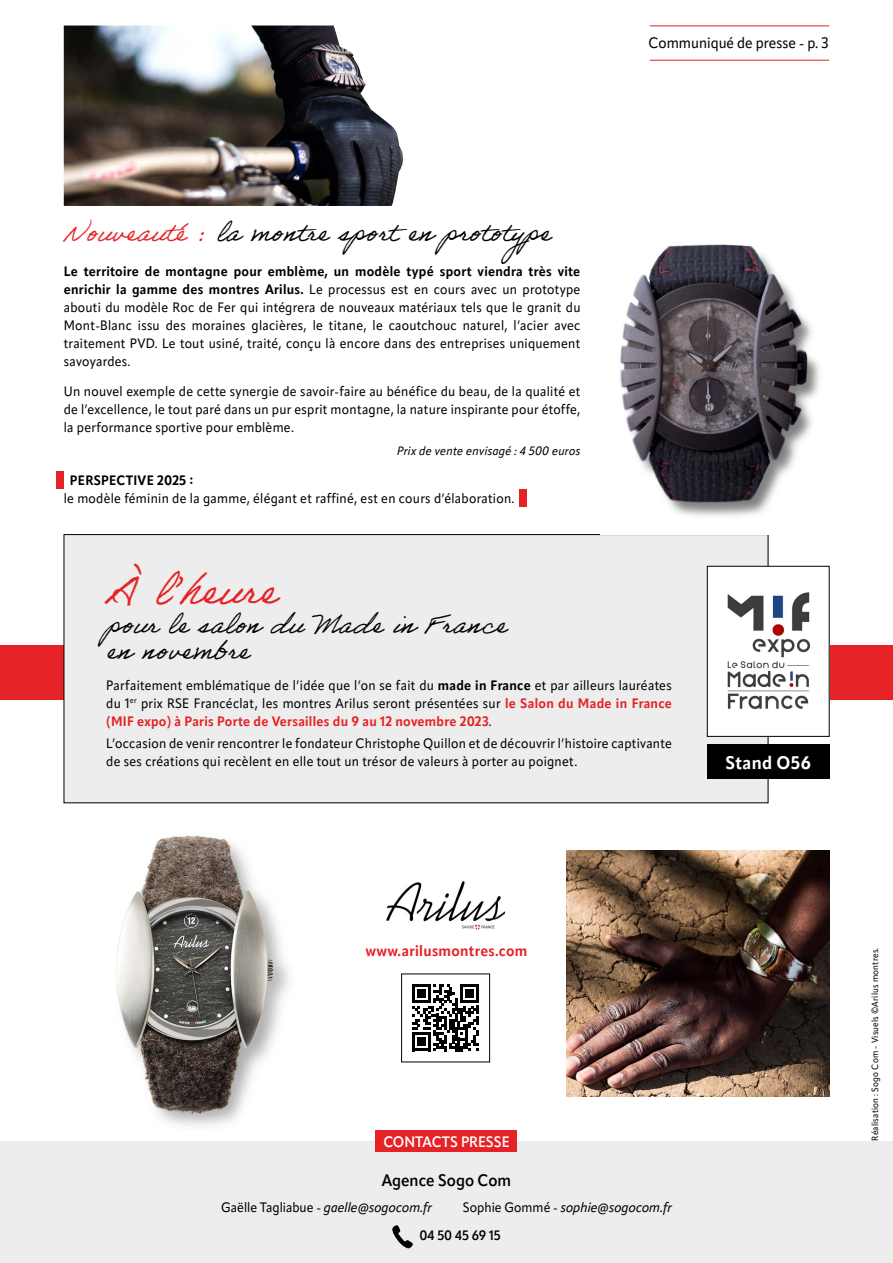
<style>
.page{position:relative;width:893px;height:1263px;background:#fff}
.page>*{position:absolute;margin:0;border:0;box-sizing:border-box;transform-origin:0 0}
.t1{font:43.5px "Adobe Handwriting Ernie";color:#e52326}
.t2{font:27px/25.5px "Adobe Handwriting Ernie";color:#000}
.t3{font:700 18px "Apparat Semi Cond";letter-spacing:.02em;color:#fff}
.t4{font:600 16.5px "Apparat Semi Cond";color:#000}
.t5{font:15px "Apparat Semi Cond";color:#000}
.t6{font:700 15px "Apparat Semi Cond";letter-spacing:.02em;color:#e52326}
.t7{font:600 15px "Apparat Semi Cond";color:#fff}
.t8{font:13.5px/18px "Apparat Semi Cond";letter-spacing:.02em;color:#000;text-align:justify}
.t9{font:italic 13.5px/28px "Apparat Semi Cond";color:#000}
.t10{font:700 13.5px "Apparat Semi Cond";letter-spacing:.02em;color:#000}
.t11{font:italic 12px "Apparat Semi Cond";letter-spacing:.02em;color:#000}
.t12{font:9px "Apparat Semi Cond";letter-spacing:.02em;color:#000}
.s1{color:#e52326}
.s2{font-weight:700}
.s3{font-weight:700;color:#e52326}
.s4{font-style:normal}
.s5{font-weight:600;font-style:normal}
</style>
<div class="page">
<img style="left:566px;top:851px;width:263px;height:246px">
<img style="left:64px;top:26px;width:340px;height:180px">
<div style="left:56px;top:471px;width:8px;height:17px;background:#e52326"></div>
<div style="left:519px;top:490px;width:7px;height:17px;background:#e52326"></div>
<div style="left:0;top:645px;width:73px;height:55px;background:#e52326"></div>
<div style="left:778px;top:645px;width:115px;height:55px;background:#e52326"></div>
<div style="left:64px;top:535px;width:704px;height:268px;background:#ededed"></div>
<div style="left:0;top:1141px;width:893px;height:122px;background:#ededed"></div>
<svg style="left:392px;top:1225px;width:21px;height:23px"></svg>
<div style="left:376px;top:1130px;width:141px;height:22px;background:#e52326"></div>
<img style="left:386px;top:881px;width:120px;height:48px">
<div style="left:707px;top:745px;width:122px;height:34px;background:#000"></div>
<div style="left:707px;top:566px;width:122px;height:170px;background:#fff"></div>
<img style="left:727px;top:592px;width:84px;height:117px">
<div style="left:707px;top:566px;width:122px;height:170px;border:1px solid #000"></div>
<svg style="left:412px;top:984px;width:67px;height:67px"></svg>
<div style="left:401px;top:974px;width:89px;height:88px;border:1px solid #000"></div>
<img style="left:620px;top:244px;width:200px;height:272px">
<img style="left:116px;top:835px;width:173px;height:291px">
<hr style="left:650px;top:26px;width:179px;height:1px;background:#e52326">
<hr style="left:650px;top:60px;width:179px;height:1px;background:#e52326">
<h2 class="t2" style="left:64px;top:218px;width:491px"><span class="s1">Nouveauté :</span> la montre sport en prototype</h2>
<p class="t8" style="left:64px;top:262px;width:518px"><span class="s2">Le territoire de montagne pour emblème, un modèle typé sport viendra très vite enrichir la gamme des montres Arilus.</span> Le processus est en cours avec un prototype abouti du modèle Roc de Fer qui intégrera de nouveaux matériaux tels que le granit du Mont-Blanc issu des moraines glacières, le titane, le caoutchouc naturel, l’acier avec traitement PVD. Le tout usiné, traité, conçu là encore dans des entreprises uniquement savoyardes.</p>
<p class="t8" style="left:64px;top:383px;width:518px">Un nouvel exemple de cette synergie de savoir-faire au bénéfice du beau, de la qualité et de l’excellence, le tout paré dans un pur esprit montagne, la nature inspirante pour étoffe, la performance sportive pour emblème.</p>
<p class="t11" style="left:397px;top:443px;width:185px">Prix de vente envisagé : 4 500 euros</p>
<p class="t10" style="left:70px;top:472px;width:125px">PERSPECTIVE 2025 :</p>
<p class="t8" style="left:64px;top:490px;width:452px">le modèle féminin de la gamme, élégant et raffiné, est en cours d’élaboration.</p>
<p class="t5" style="left:648px;top:34px;width:182px">Communiqué de presse - p. 3</p>
<h1 class="t1" style="left:106px;top:563px;width:173px">À l’heure</h1>
<h2 class="t2" style="left:106px;top:611px;width:402px">pour le salon du Made in France en novembre</h2>
<p class="t8" style="left:106px;top:676px;width:567px">Parfaitement emblématique de l’idée que l’on se fait du <span class="s2">made in France</span> et par ailleurs lauréates du 1<sup>er</sup> prix RSE Francéclat, les montres Arilus seront présentées sur <span class="s3">le Salon du Made in France (MIF expo) à Paris Porte de Versailles du 9 au 12 novembre 2023</span>.</p>
<p class="t8" style="left:106px;top:734px;width:567px">L’occasion de venir rencontrer le fondateur Christophe Quillon et de découvrir l’histoire captivante de ses créations qui recèlent en elle tout un trésor de valeurs à porter au poignet.</p>
<h3 class="t3" style="left:725px;top:751px;width:87px">Stand O56</h3>
<p class="t6" style="left:366px;top:941px;width:163px">www.arilusmontres.com</p>
<p class="t7" style="left:383px;top:1132px;width:128px">CONTACTS PRESSE</p>
<p class="t4" style="left:382px;top:1170px;width:131px">Agence Sogo Com</p>
<p class="t9" style="left:221px;top:1193px;width:212px"><span class="s4">Gaëlle Tagliabue -</span> gaelle@sogocom.fr</p>
<p class="t9" style="left:420px;top:1193px;width:254px;text-indent:43px"><span class="s4">Sophie Gommé -</span> sophie@sogocom.fr<br><span class="s5">04 50 45 69 15</span></p>
<p class="t12" style="left:870px;top:1140px;width:194px;rotate:-90deg">Réalisation : Sogo Com - Visuels ©Arilus montres.</p>
</div>
